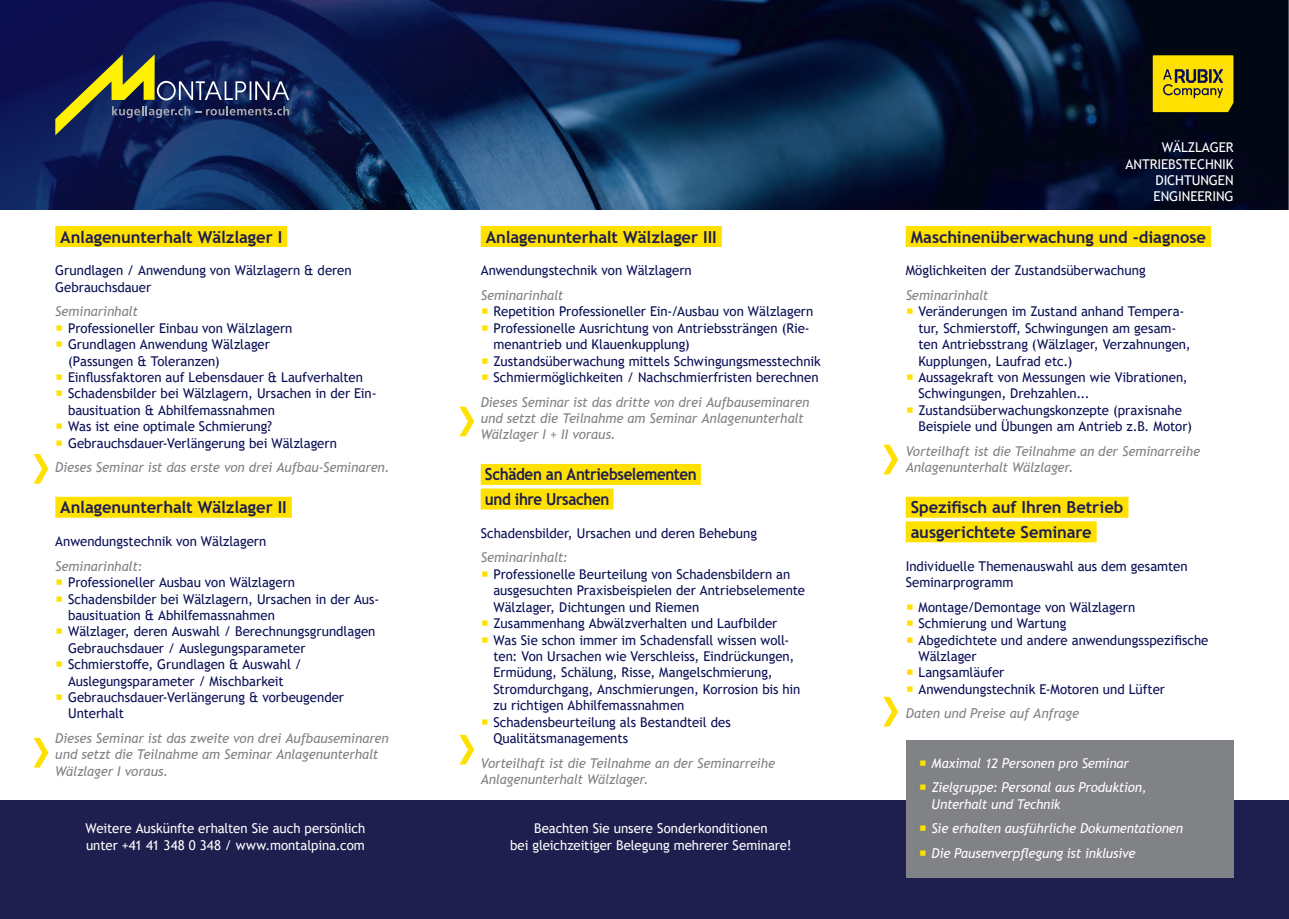
<style>
.page{position:relative;width:1289px;height:919px;background:#fff}
.page>*{position:absolute;margin:0;border:0;box-sizing:border-box;transform-origin:0 0}
.t1{font:700 16.5px/24.6px "Trebuchet MS";letter-spacing:-.005em;color:#1e1e4f}
.t2{font:700 16.5px/24.6px "Trebuchet MS";letter-spacing:-.025em;color:#1e1e4f;scale:.92 1}
.Fliesstext{font:13.5px/16.4px "Trebuchet MS";color:#0a0f55}
.t3{font:italic 13.5px/16.4px "Trebuchet MS";letter-spacing:-.005em;color:#808285}
.Fliesstext-2{font:13.5px/16.4px "Trebuchet MS";letter-spacing:-.005em;color:#fff;text-align:center}
.t4{font:italic 13.5px/16.4px "Trebuchet MS";letter-spacing:-.015em;color:#fff}
.s1{font-weight:700;font-size:24px;color:#ffe101}
.s2{font-weight:700;font-style:normal;font-size:24px;color:#ffe101}
</style>
<div class="page">
<img style="left:0;top:0;width:1288px;height:210px">
<svg style="left:1152px;top:55px;width:81px;height:57px;background:#dac10c"></svg>
<svg style="left:55px;top:54px;width:234px;height:81px;background:#354053"></svg>
<div style="left:0;top:800px;width:1288px;height:118px;background:#1e1e4f"></div>
<div style="left:55px;top:226px;width:232px;height:21px;background:#ffe101"></div>
<div style="left:55px;top:496px;width:237px;height:21px;background:#ffe101"></div>
<div style="left:905px;top:226px;width:305px;height:21px;background:#ffe101"></div>
<div style="left:905px;top:496px;width:223px;height:21px;background:#ffe101"></div>
<div style="left:905px;top:521px;width:191px;height:21px;background:#ffe101"></div>
<div style="left:480px;top:226px;width:241px;height:21px;background:#ffe101"></div>
<div style="left:480px;top:464px;width:221px;height:21px;background:#ffe101"></div>
<div style="left:480px;top:488px;width:133px;height:21px;background:#ffe101"></div>
<svg style="left:34px;top:454px;width:14px;height:29px"></svg>
<svg style="left:459px;top:406px;width:15px;height:30px"></svg>
<svg style="left:883px;top:444px;width:15px;height:30px"></svg>
<svg style="left:883px;top:696px;width:15px;height:30px"></svg>
<svg style="left:34px;top:737px;width:14px;height:30px"></svg>
<svg style="left:459px;top:734px;width:15px;height:30px"></svg>
<div style="left:906px;top:740px;width:327px;height:137px;background:#808285"></div>
<h1 class="t1" style="left:60px;top:224px;width:223px">Anlagenunterhalt Wälzlager I</h1>
<p class="Fliesstext" style="left:55px;top:262px;width:298px">Grundlagen / Anwendung von Wälzlagern &amp; deren<br>Gebrauchsdauer</p>
<h3 class="t3" style="left:55px;top:303px;width:84px">Seminarinhalt</h3>
<p class="Fliesstext" style="left:55px;top:319px;width:239px"><span class="s1">▪</span> Professioneller Einbau von Wälzlagern</p>
<p class="Fliesstext" style="left:68px;top:336px;width:203px;text-indent:-13px"><span class="s1">▪</span> Grundlagen Anwendung Wälzlager (Passungen &amp; Toleranzen)</p>
<p class="Fliesstext" style="left:55px;top:369px;width:309px"><span class="s1">▪</span> Einflussfaktoren auf Lebensdauer &amp; Laufverhalten</p>
<p class="Fliesstext" style="left:68px;top:385px;width:310px;text-indent:-13px"><span class="s1">▪</span> Schadensbilder bei Wälzlagern, Ursachen in der Ein&shy;bausituation &amp; Abhilfemassnahmen</p>
<p class="Fliesstext" style="left:55px;top:418px;width:218px"><span class="s1">▪</span> Was ist eine optimale Schmierung?</p>
<p class="Fliesstext" style="left:55px;top:434px;width:283px"><span class="s1">▪</span> Gebrauchsdauer-Verlängerung bei Wälzlagern</p>
<h3 class="t3" style="left:55px;top:459px;width:336px">Dieses Seminar ist das erste von drei Aufbau-Seminaren.</h3>
<h1 class="t1" style="left:60px;top:495px;width:228px">Anlagenunterhalt Wälzlager II</h1>
<p class="Fliesstext" style="left:55px;top:533px;width:213px">Anwendungstechnik von Wälzlagern</p>
<h3 class="t3" style="left:55px;top:557px;width:88px">Seminarinhalt:</h3>
<p class="Fliesstext" style="left:55px;top:574px;width:241px"><span class="s1">▪</span> Professioneller Ausbau von Wälzlagern</p>
<p class="Fliesstext" style="left:68px;top:590px;width:312px;text-indent:-13px"><span class="s1">▪</span> Schadensbilder bei Wälzlagern, Ursachen in der Aus&shy;bausituation &amp; Abhilfemassnahmen</p>
<p class="Fliesstext" style="left:68px;top:623px;width:309px;text-indent:-13px"><span class="s1">▪</span> Wälzlager, deren Auswahl / Berechnungsgrundlagen<br>Gebrauchsdauer / Auslegungsparameter</p>
<p class="Fliesstext" style="left:55px;top:656px;width:248px;text-align:center"><span class="s1">▪</span> Schmierstoffe, Grundlagen &amp; Auswahl /<br>Auslegungsparameter / Mischbarkeit</p>
<p class="Fliesstext" style="left:68px;top:688px;width:277px;text-indent:-13px"><span class="s1">▪</span> Gebrauchsdauer-Verlängerung &amp; vorbeugender<br>Unterhalt</p>
<h3 class="t3" style="left:55px;top:730px;width:335px">Dieses Seminar ist das zweite von drei Aufbauseminaren und setzt die Teilnahme am Seminar Anlagenunterhalt<br>Wälzlager I voraus.</h3>
<p class="Fliesstext-2" style="left:86px;top:820px;width:281px;text-align:left">Weitere Auskünfte erhalten Sie auch persönlich unter +41 41 348 0 348 / www.montalpina.com</p>
<h1 class="t1" style="left:485px;top:224px;width:233px">Anlagenunterhalt Wälzlager III</h1>
<p class="Fliesstext" style="left:480px;top:262px;width:213px">Anwendungstechnik von Wälzlagern</p>
<h3 class="t3" style="left:480px;top:287px;width:84px">Seminarinhalt</h3>
<p class="Fliesstext" style="left:480px;top:303px;width:334px"><span class="s1">▪</span> Repetition Professioneller Ein-/Ausbau von Wälzlagern</p>
<p class="Fliesstext" style="left:493px;top:319px;width:318px;text-indent:-13px"><span class="s1">▪</span> Professionelle Ausrichtung von Antriebssträngen (Rie&shy;menantrieb und Klauenkupplung)</p>
<p class="Fliesstext" style="left:480px;top:352px;width:341px"><span class="s1">▪</span> Zustandsüberwachung mittels Schwingungsmesstechnik</p>
<p class="Fliesstext" style="left:480px;top:369px;width:339px"><span class="s1">▪</span> Schmiermöglichkeiten / Nachschmierfristen berechnen</p>
<h3 class="t3" style="left:480px;top:393px;width:330px">Dieses Seminar ist das dritte von drei Aufbauseminaren und setzt die Teilnahme am Seminar Anlagenunterhalt<br>Wälzlager I + II voraus.</h3>
<h1 class="t2" style="left:485px;top:462px;width:232px">Schäden an Antriebselementen und ihre Ursachen</h1>
<p class="Fliesstext" style="left:480px;top:524px;width:278px">Schadensbilder, Ursachen und deren Behebung</p>
<h3 class="t3" style="left:480px;top:549px;width:88px">Seminarinhalt:</h3>
<p class="Fliesstext" style="left:493px;top:565px;width:313px;text-indent:-13px"><span class="s1">▪</span> Professionelle Beurteilung von Schadensbildern an ausgesuchten Praxisbeispielen der Antriebselemente<br>Wälzlager, Dichtungen und Riemen</p>
<p class="Fliesstext" style="left:480px;top:615px;width:298px"><span class="s1">▪</span> Zusammenhang Abwälzverhalten und Laufbilder</p>
<p class="Fliesstext" style="left:493px;top:631px;width:308px;text-indent:-13px"><span class="s1">▪</span> Was Sie schon immer im Schadensfall wissen woll&shy;ten: Von Ursachen wie Verschleiss, Eindrückungen, Ermüdung, Schälung, Risse, Mangelschmierung, Stromdurchgang, Anschmierungen, Korrosion bis hin zu richtigen Abhilfemassnahmen</p>
<p class="Fliesstext" style="left:493px;top:713px;width:239px;text-indent:-13px"><span class="s1">▪</span> Schadensbeurteilung als Bestandteil des<br>Qualitätsmanagements</p>
<h3 class="t3" style="left:480px;top:754px;width:296px">Vorteilhaft ist die Teilnahme an der Seminarreihe<br>Anlagenunterhalt Wälzlager.</h3>
<p class="Fliesstext-2" style="left:510px;top:820px;width:283px">Beachten Sie unsere Sonderkonditionen<br>bei gleichzeitiger Belegung mehrerer Seminare!</p>
<h4 class="Fliesstext-2" style="left:1161px;top:139px;width:73px">WÄLZLAGER</h4>
<h4 class="Fliesstext-2" style="left:1125px;top:155px;width:110px">ANTRIEBSTECHNIK</h4>
<h4 class="Fliesstext-2" style="left:1155px;top:172px;width:80px">DICHTUNGEN</h4>
<h4 class="Fliesstext-2" style="left:1153px;top:188px;width:82px">ENGINEERING</h4>
<h1 class="t1" style="left:910px;top:224px;width:297px">Maschinenüberwachung und -diagnose</h1>
<p class="Fliesstext" style="left:905px;top:262px;width:241px">Möglichkeiten der Zustandsüberwachung</p>
<h3 class="t3" style="left:905px;top:287px;width:84px">Seminarinhalt</h3>
<p class="Fliesstext" style="left:918px;top:303px;width:274px;text-indent:-13px"><span class="s1">▪</span> Veränderungen im Zustand anhand Tempera&shy;tur, Schmierstoff, Schwingungen am gesam&shy;ten Antriebsstrang (Wälzlager, Verzahnungen, Kupplungen, Laufrad etc.)</p>
<p class="Fliesstext" style="left:918px;top:369px;width:271px;text-indent:-13px"><span class="s1">▪</span> Aussagekraft von Messungen wie Vibrationen,<br>Schwingungen, Drehzahlen...</p>
<p class="Fliesstext" style="left:918px;top:401px;width:275px;text-indent:-13px"><span class="s1">▪</span> Zustandsüberwachungskonzepte (praxisnahe<br>Beispiele und Übungen am Antrieb z.B. Motor)</p>
<h3 class="t3" style="left:905px;top:443px;width:296px">Vorteilhaft ist die Teilnahme an der Seminarreihe<br>Anlagenunterhalt Wälzlager.</h3>
<h1 class="t1" style="left:910px;top:495px;width:214px">Spezifisch auf Ihren Betrieb ausgerichtete Seminare</h1>
<p class="Fliesstext" style="left:905px;top:557px;width:283px">Individuelle Themenauswahl aus dem gesamten<br>Seminarprogramm</p>
<p class="Fliesstext" style="left:905px;top:598px;width:231px"><span class="s1">▪</span> Montage/Demontage von Wälzlagern</p>
<p class="Fliesstext" style="left:905px;top:615px;width:162px"><span class="s1">▪</span> Schmierung und Wartung</p>
<p class="Fliesstext" style="left:918px;top:631px;width:291px;text-indent:-13px"><span class="s1">▪</span> Abgedichtete und andere anwendungsspezifische<br>Wälzlager</p>
<p class="Fliesstext" style="left:905px;top:664px;width:100px"><span class="s1">▪</span> Langsamläufer</p>
<p class="Fliesstext" style="left:905px;top:680px;width:261px"><span class="s1">▪</span> Anwendungstechnik E-Motoren und Lüfter</p>
<h3 class="t3" style="left:905px;top:705px;width:175px">Daten und Preise auf Anfrage</h3>
<p class="t4" style="left:918px;top:754px;width:212px"><span class="s2">▪</span> Maximal 12 Personen pro Seminar</p>
<p class="t4" style="left:931px;top:779px;width:216px;text-indent:-13px"><span class="s2">▪</span> Zielgruppe: Personal aus Produktion,<br>Unterhalt und Technik</p>
<p class="t4" style="left:918px;top:820px;width:266px"><span class="s2">▪</span> Sie erhalten ausführliche Dokumentationen</p>
<p class="t4" style="left:918px;top:844px;width:218px"><span class="s2">▪</span> Die Pausenverpflegung ist inklusive</p>
</div>
